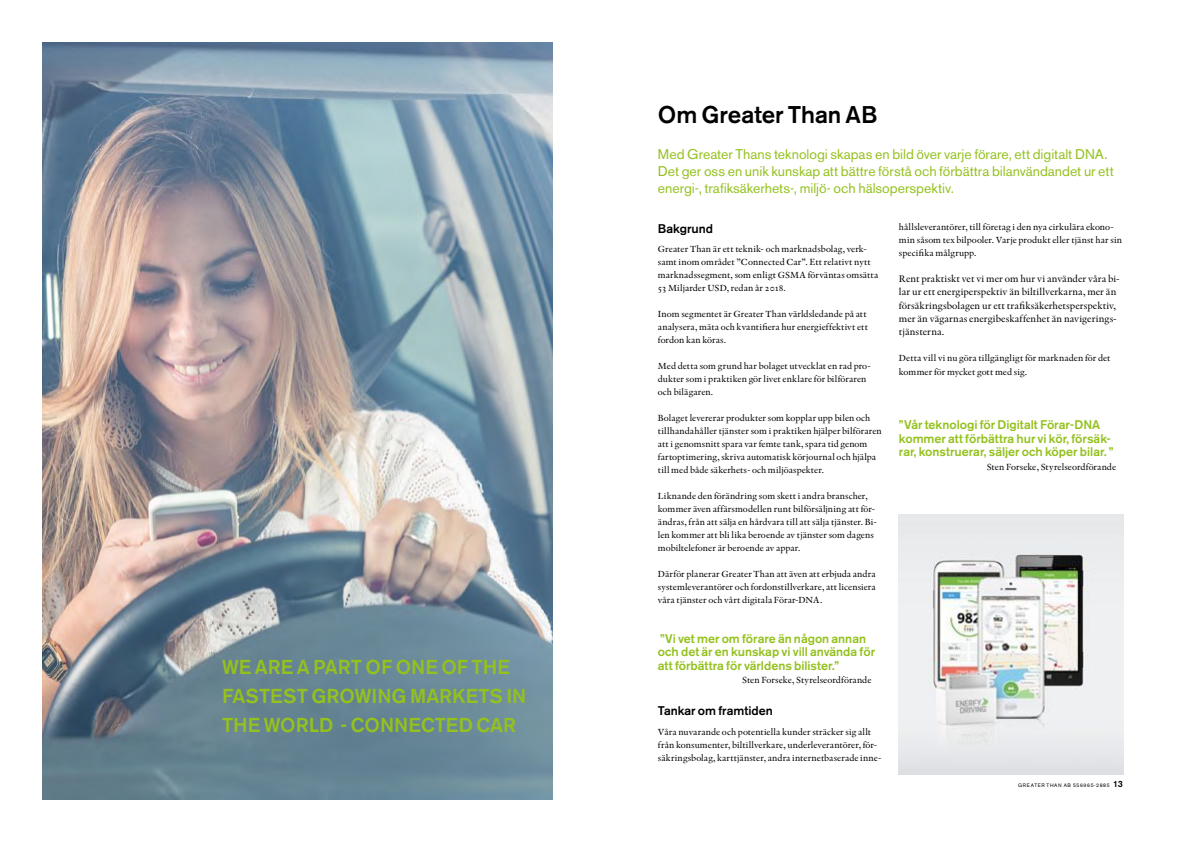
<style>
.page{position:relative;width:1191px;height:842px;background:#fff}
.page>*{position:absolute;margin:0;border:0;box-sizing:border-box;transform-origin:0 0}
.t1{font:500 24px "Akzidenz Grotesk BE";color:#000}
.t2{font:500 20px/29px "Akzidenz Grotesk BE";color:#94c11e}
.t3{font:14px/17px "Akzidenz Grotesk BE";color:#94c11e}
.t4{font:500 12.5px/13.5px "Akzidenz Grotesk BE";letter-spacing:-.005em;color:#94c11e}
.t5{font:500 12.5px "Akzidenz Grotesk BE";color:#000}
.t6{font:10px/13.1px "Indigo Regular Os F";color:#000}
.t7{font:9.3px/13px "Indigo Regular Os F";color:#000}
.t8{font:5px "Akzidenz Grotesk BE";letter-spacing:.13em;color:#000}
.s1{font-weight:500;font-size:9px}
</style>
<div class="page">
<img style="left:43px;top:43px;width:510px;height:756px">
<img style="left:898px;top:514px;width:225px;height:260px">
<h2 class="t2" style="left:222px;top:652px;width:306px">We are a part of one of the fastest growing markets in the world - Connected car</h2>
<h1 class="t1" style="left:658px;top:100px;width:205px">Om Greater Than AB</h1>
<h3 class="t3" style="left:658px;top:146px;width:457px">Med Greater Thans teknologi skapas en bild över varje förare, ett digitalt DNA.<br>Det ger oss en unik kunskap att bättre förstå och förbättra bilanvändandet ur ett energi-, trafiksäkerhets-, miljö- och hälsoperspektiv.</h3>
<p class="t7" style="left:899px;top:220px;width:225px">hållsleverantörer, till företag i den nya cirkulära ekono&shy;min såsom tex bilpooler. Varje produkt eller tjänst har sin specifika målgrupp.</p>
<p class="t6" style="left:899px;top:272px;width:222px">Rent praktiskt vet vi mer om hur vi använder våra bi&shy;lar ur ett energiperspektiv än biltillverkarna, mer än försäkringsbolagen ur ett trafiksäkerhetsperspektiv, mer än vägarnas energibeskaffenhet än navigerings&shy;tjänsterna.</p>
<p class="t7" style="left:899px;top:351px;width:213px;line-height:13.6px">Detta vill vi nu göra tillgängligt för marknaden för det kommer för mycket gott med sig.</p>
<h3 class="t5" style="left:658px;top:221px;width:57px">Bakgrund</h3>
<p class="t7" style="left:658px;top:243px;width:222px">Greater Than är ett teknik- och marknadsbolag, verk&shy;samt inom området ”Connected Car”. Ett relativt nytt marknadssegment, som enligt GSMA förväntas omsätta 53 Miljarder USD, redan år 2018.</p>
<p class="t7" style="left:658px;top:308px;width:212px">Inom segmentet är Greater Than världsledande på att analysera, mäta och kvantifiera hur energieffektivt ett fordon kan köras.</p>
<p class="t7" style="left:658px;top:360px;width:214px">Med detta som grund har bolaget utvecklat en rad pro&shy;dukter som i praktiken gör livet enklare för bilföraren och bilägaren.</p>
<p class="t7" style="left:658px;top:412px;width:225px">Bolaget levererar produkter som kopplar upp bilen och tillhandahåller tjänster som i praktiken hjälper bilföraren att i genomsnitt spara var femte tank, spara tid genom fartoptimering, skriva automatisk körjournal och hjälpa till med både säkerhets- och miljöaspekter.</p>
<p class="t7" style="left:658px;top:490px;width:220px">Liknande den förändring som skett i andra branscher, kommer även affärsmodellen runt bilförsäljning att för&shy;ändras, från att sälja en hårdvara till att sälja tjänster. Bi&shy;len kommer att bli lika beroende av tjänster som dagens mobiltelefoner är beroende av appar.</p>
<p class="t7" style="left:658px;top:568px;width:219px;text-align:justify">Därför planerar Greater Than att även att erbjuda andra systemleverantörer och fordonstillverkare, att licensiera våra tjänster och vårt digitala Förar-DNA.</p>
<h3 class="t4" style="left:658px;top:632px;width:219px">”Vi vet mer om förare än någon annan och det är en kunskap vi vill använda för att förbättra för världens bilister.”</h3>
<p class="t7" style="left:742px;top:673px;width:131px">Sten Forseke, Styrelseordförande</p>
<h3 class="t5" style="left:658px;top:703px;width:116px">Tankar om framtiden</h3>
<p class="t7" style="left:658px;top:725px;width:225px">Våra nuvarande och potentiella kunder sträcker sig allt från konsumenter, biltillverkare, underleverantörer, för&shy;säkringsbolag, karttjänster, andra internetbaserade inne-</p>
<h3 class="t4" style="left:899px;top:418px;width:216px">”Vår teknologi för Digitalt Förar-DNA kommer att förbättra hur vi kör, försäk&shy;rar, konstruerar, säljer och köper bilar. ”</h3>
<p class="t7" style="left:986px;top:460px;width:131px">Sten Forseke, Styrelseordförande</p>
<p class="t8" style="left:1018px;top:782px;width:106px">GREATER THAN AB 556965-2885 <span class="s1">13</span></p>
</div>
